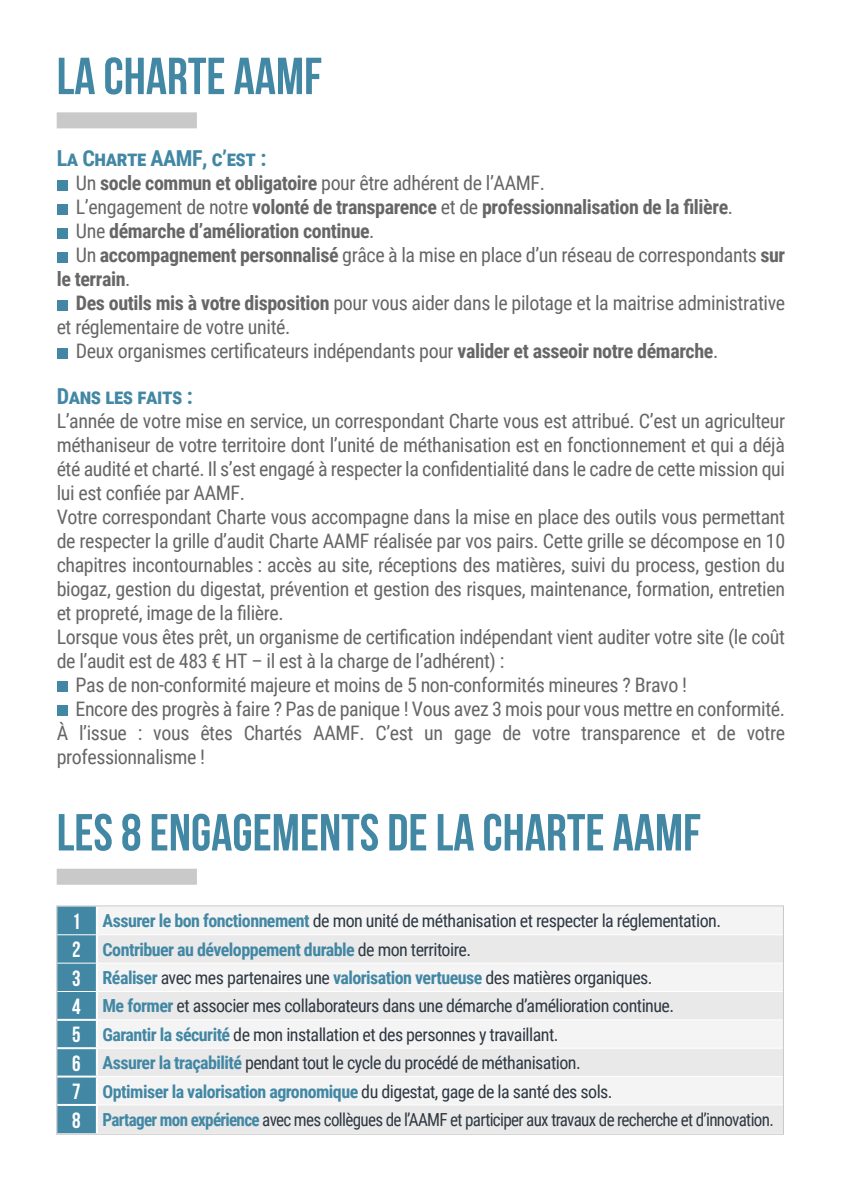
<style>
.page{position:relative;width:842px;height:1191px;background:#fff}
.page>*{position:absolute;margin:0;border:0;box-sizing:border-box;transform-origin:0 0}
.t1{font:700 52px "Bebas Neue";color:#4287a4}
.t2{font:700 22px "Roboto Condensed";letter-spacing:-.02em;color:#4287a4}
.t3{font:700 22px "Bebas Neue";color:#fff}
.t4{font:20px/24px "Roboto Condensed";letter-spacing:-.02em;color:#666}
.t5{font:700 20px "Roboto Condensed";letter-spacing:-.02em;color:#666}
.t6{font:18px "Roboto Condensed";letter-spacing:-.03em;color:#2e3842}
.t7{font:700 18px "Roboto Condensed";letter-spacing:-.03em;color:#4287a4}
.t8{font:18px "Roboto Condensed";letter-spacing:-.03em;color:#2e3842;scale:.95 1}
.s1{font-weight:700}
.s2{font-weight:400}
.s3{font-weight:700;color:#4287a4}
.s4{font-weight:400;color:#2e3842}
</style>
<div class="page">
<div style="left:57px;top:112px;width:140px;height:16px;background:#c9c9c9"></div>
<div style="left:57px;top:868px;width:140px;height:16px;background:#c9c9c9"></div>
<div style="left:57px;top:180px;width:10px;height:10px;background:#4287a4"></div>
<div style="left:57px;top:204px;width:10px;height:10px;background:#4287a4"></div>
<div style="left:57px;top:228px;width:10px;height:10px;background:#4287a4"></div>
<div style="left:57px;top:252px;width:10px;height:10px;background:#4287a4"></div>
<div style="left:57px;top:300px;width:10px;height:10px;background:#4287a4"></div>
<div style="left:57px;top:348px;width:10px;height:10px;background:#4287a4"></div>
<div style="left:57px;top:681px;width:10px;height:11px;background:#4287a4"></div>
<div style="left:57px;top:705px;width:10px;height:11px;background:#4287a4"></div>
<div style="left:58px;top:907px;width:38px;height:225px;background:#4287a4"></div>
<div style="left:98px;top:907px;width:684px;height:27px;background:#f4f4f4"></div>
<svg style="left:98px;top:935px;width:684px;height:197px;fill:#e9e9e9"></svg>
<hr style="left:57px;top:934px;width:39px;height:1px;background:#fff">
<hr style="left:57px;top:962px;width:39px;height:1px;background:#fff">
<hr style="left:98px;top:962px;width:685px;height:1px;background:#fff">
<hr style="left:57px;top:991px;width:40px;height:1px;background:#fff">
<hr style="left:57px;top:1018px;width:41px;height:2px;background:#fff">
<hr style="left:57px;top:1047px;width:41px;height:2px;background:#fff">
<hr style="left:57px;top:1075px;width:41px;height:2px;background:#fff">
<hr style="left:57px;top:1104px;width:41px;height:2px;background:#fff">
<hr style="left:97px;top:991px;width:686px;height:1px;background:#fff">
<hr style="left:98px;top:1019px;width:685px;height:1px;background:#fff">
<hr style="left:98px;top:1047px;width:685px;height:1px;background:#fff">
<hr style="left:98px;top:1076px;width:685px;height:1px;background:#fff">
<hr style="left:98px;top:1104px;width:685px;height:1px;background:#fff">
<div style="left:56px;top:905px;width:728px;height:229px;border:1px solid #c9c9c9"></div>
<p class="t1" style="left:57px;top:48px;width:267px">LA CHARTE AAMF</p>
<p class="t2" style="left:57px;top:143px;width:211px">La Charte AAMF, c’est :</p>
<p class="t4" style="left:76px;top:170px;width:471px">Un <span class="s1">socle commun et obligatoire</span> pour être adhérent de l’AAMF.</p>
<p class="t5" style="left:76px;top:193px;width:659px"><span class="s2">L’engagement de notre</span> volonté de transparence <span class="s2">et de</span> professionnalisation de la filière<span class="s2">.</span></p>
<p class="t5" style="left:76px;top:217px;width:300px"><span class="s2">Une</span> démarche d’amélioration continue<span class="s2">.</span></p>
<p class="t4" style="left:57px;top:242px;width:730px;text-indent:19px">Un <span class="s1">accompagnement personnalisé</span> grâce à la mise en place d’un réseau de correspondants <span class="s1">sur le terrain</span>.</p>
<p class="t4" style="left:57px;top:290px;width:730px;text-indent:19px"><span class="s1">Des outils mis à votre disposition</span> pour vous aider dans le pilotage et la maitrise administrative et réglementaire de votre unité.</p>
<p class="t4" style="left:76px;top:338px;width:644px">Deux organismes certificateurs indépendants pour <span class="s1">valider et asseoir notre démarche</span>.</p>
<p class="t2" style="left:57px;top:381px;width:138px">Dans les faits :</p>
<p class="t4" style="left:57px;top:408px;width:730px;text-align:justify">L’année de votre mise en service, un correspondant Charte vous est attribué. C’est un agriculteur méthaniseur de votre territoire dont l’unité de méthanisation est en fonctionnement et qui a déjà été audité et charté. Il s’est engagé à respecter la confidentialité dans le cadre de cette mission qui lui est confiée par AAMF.</p>
<p class="t4" style="left:57px;top:504px;width:730px;text-align:justify">Votre correspondant Charte vous accompagne dans la mise en place des outils vous permettant de respecter la grille d’audit Charte AAMF réalisée par vos pairs. Cette grille se décompose en 10 chapitres incontournables : accès au site, réceptions des matières, suivi du process, gestion du biogaz, gestion du digestat, prévention et gestion des risques, maintenance, formation, entretien et propreté, image de la filière.</p>
<p class="t4" style="left:57px;top:624px;width:730px">Lorsque vous êtes prêt, un organisme de certification indépendant vient auditer votre site (le coût de l’audit est de 483 € HT – il est à la charge de l’adhérent) :</p>
<p class="t4" style="left:75px;top:672px;width:613px">Pas de non-conformité majeure et moins de 5 non-conformités mineures ? Bravo !</p>
<p class="t4" style="left:75px;top:696px;width:711px">Encore des progrès à faire ? Pas de panique ! Vous avez 3 mois pour vous mettre en conformité.</p>
<p class="t4" style="left:57px;top:720px;width:730px">À l’issue : vous êtes Chartés AAMF. C’est un gage de votre transparence et de votre professionnalisme !</p>
<p class="t1" style="left:57px;top:804px;width:646px">LES 8 ENGAGEMENTS DE LA CHARTE AAMF</p>
<p class="t3" style="left:72px;top:909px;width:10px">1</p>
<p class="t6" style="left:103px;top:908px;width:620px"><span class="s3">Assurer le bon fonctionnement</span> de mon unité de méthanisation et respecter la réglementation.</p>
<p class="t3" style="left:72px;top:937px;width:10px">2</p>
<p class="t7" style="left:103px;top:936px;width:370px">Contribuer au développement durable <span class="s4">de mon territoire.</span></p>
<p class="t3" style="left:72px;top:966px;width:10px">3</p>
<p class="t6" style="left:103px;top:965px;width:552px"><span class="s3">Réaliser</span> avec mes partenaires une <span class="s3">valorisation vertueuse</span> des matières organiques.</p>
<p class="t3" style="left:72px;top:994px;width:10px">4</p>
<p class="t6" style="left:103px;top:993px;width:573px"><span class="s3">Me former</span> et associer mes collaborateurs dans une démarche d’amélioration continue.</p>
<p class="t3" style="left:72px;top:1022px;width:10px">5</p>
<p class="t6" style="left:103px;top:1021px;width:457px"><span class="s3">Garantir la sécurité</span> de mon installation et des personnes y travaillant.</p>
<p class="t3" style="left:72px;top:1051px;width:10px">6</p>
<p class="t6" style="left:103px;top:1050px;width:480px"><span class="s3">Assurer la traçabilité</span> pendant tout le cycle du procédé de méthanisation.</p>
<p class="t3" style="left:72px;top:1079px;width:10px">7</p>
<p class="t7" style="left:103px;top:1078px;width:512px">Optimiser la valorisation agronomique <span class="s4">du digestat, gage de la santé des sols.</span></p>
<p class="t3" style="left:72px;top:1108px;width:10px">8</p>
<p class="t8" style="left:103px;top:1107px;width:708px"><span class="s3">Partager mon expérience</span> avec mes collègues de l’AAMF et participer aux travaux de recherche et d’innovation.</p>
</div>
